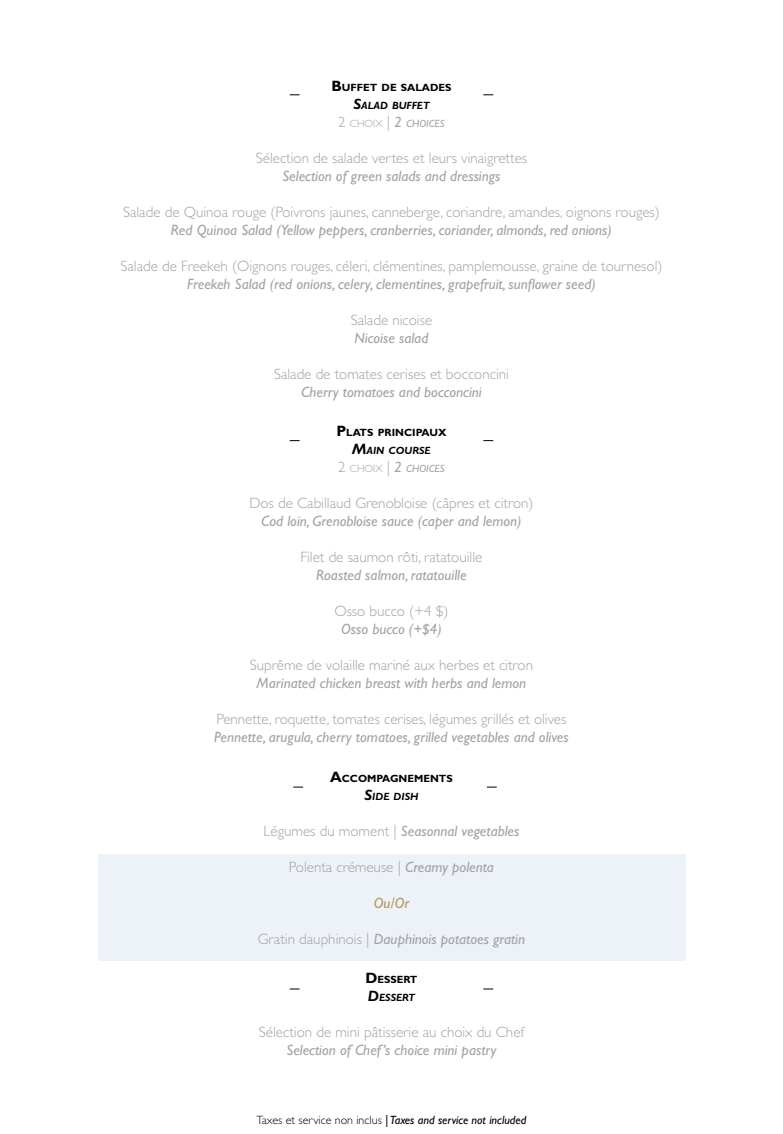
<style>
.page{position:relative;width:783px;height:1134px;background:#fff}
.page>*{position:absolute;margin:0;border:0;box-sizing:border-box;transform-origin:0 0}
.t1{font:300 15px "Gill Sans Std";color:#a3a3a3}
.t2{font:italic 15px "Gill Sans Std";color:#a3a3a3}
.t3{font:italic 15px "Gill Sans Std";color:#b4935e}
.t4{font:italic 12px "Gill Sans Std";color:#000}
.t5{font:700 10.5px/18px "Gill Sans Std";color:#000;text-align:center}
.s1{font-size:15px}
.s2{font-style:italic;font-size:15px}
.s3{font-style:italic}
.s4{font-weight:300;font-size:15px;color:#a3a3a3}
.s5{font-weight:300;color:#a3a3a3}
.s6{font-weight:400;font-style:italic;font-size:15px;color:#a3a3a3}
.s7{font-weight:400;font-style:italic;color:#a3a3a3}
.s8{font-weight:300;font-style:normal}
.s9{font-weight:400;font-style:italic}
</style>
<div class="page">
<div style="left:98px;top:854px;width:587px;height:107px;background:#edf2f9"></div>
<p class="t5" style="left:331px;top:78px;width:121px"><span class="s1">B</span>UFFET DE SALADES<br><span class="s2">S</span><span class="s3">ALAD BUFFET<br></span><span class="s4">2</span> <span class="s5">CHOIX</span> <span class="s4">|</span> <span class="s6">2</span> <span class="s7">CHOICES</span></p>
<p class="t1" style="left:256px;top:149px;width:273px">Sélection de salade vertes et leurs vinaigrettes</p>
<p class="t2" style="left:282px;top:167px;width:220px">Selection of green salads and dressings</p>
<p class="t1" style="left:123px;top:203px;width:538px">Salade de Quinoa rouge (Poivrons jaunes, canneberge, coriandre, amandes, oignons rouges)</p>
<p class="t2" style="left:171px;top:221px;width:443px">Red Quinoa Salad (Yellow peppers, cranberries, coriander, almonds, red onions)</p>
<p class="t1" style="left:121px;top:257px;width:543px">Salade de Freekeh (Oignons rouges, céleri, clémentines, pamplemousse, graine de tournesol)</p>
<p class="t2" style="left:187px;top:275px;width:410px">Freekeh Salad (red onions, celery, clementines, grapefruit, sunflower seed)</p>
<p class="t1" style="left:351px;top:311px;width:83px">Salade nicoise</p>
<p class="t2" style="left:355px;top:329px;width:75px">Nicoise salad</p>
<p class="t1" style="left:274px;top:365px;width:237px">Salade de tomates cerises et bocconcini</p>
<p class="t2" style="left:301px;top:383px;width:182px">Cherry tomatoes and bocconcini</p>
<p class="t5" style="left:336px;top:424px;width:112px"><span class="s1">P</span>LATS PRINCIPAUX<br><span class="s2">M</span><span class="s3">AIN COURSE<br></span><span class="s4">2</span> <span class="s5">CHOIX</span> <span class="s4">|</span> <span class="s6">2</span> <span class="s7">CHOICES</span></p>
<p class="t1" style="left:249px;top:495px;width:286px">Dos de Cabillaud Grenobloise (câpres et citron)</p>
<p class="t2" style="left:261px;top:512px;width:262px">Cod loin, Grenobloise sauce (caper and lemon)</p>
<p class="t1" style="left:301px;top:549px;width:183px">Filet de saumon rôti, ratatouille</p>
<p class="t2" style="left:316px;top:566px;width:152px">Roasted salmon, ratatouille</p>
<p class="t1" style="left:334px;top:603px;width:116px">Osso bucco (+4 $)</p>
<p class="t2" style="left:341px;top:620px;width:102px">Osso bucco (+$4)</p>
<p class="t1" style="left:250px;top:657px;width:285px">Suprême de volaille mariné aux herbes et citron</p>
<p class="t2" style="left:257px;top:674px;width:271px">Marinated chicken breast with herbs and lemon</p>
<p class="t1" style="left:216px;top:711px;width:352px">Pennette, roquette, tomates cerises, légumes grillés et olives</p>
<p class="t2" style="left:214px;top:728px;width:356px">Pennette, arugula, cherry tomatoes, grilled vegetables and olives</p>
<p class="t5" style="left:330px;top:769px;width:123px"><span class="s1">A</span>CCOMPAGNEMENTS<br><span class="s2">S</span><span class="s3">IDE DISH</span></p>
<p class="t2" style="left:264px;top:822px;width:257px"><span class="s8">Légumes du moment |</span> Seasonnal vegetables</p>
<p class="t1" style="left:289px;top:858px;width:207px">Polenta crémeuse | <span class="s9">Creamy polenta</span></p>
<p class="t3" style="left:374px;top:894px;width:37px">Ou/Or</p>
<p class="t2" style="left:258px;top:930px;width:269px"><span class="s8">Gratin dauphinois |</span> Dauphinois potatoes gratin</p>
<p class="t5" style="left:365px;top:971px;width:54px;text-align:left"><span class="s1">D</span> ESSERT<br><span class="s2">D</span><span class="s3">ESSERT</span></p>
<p class="t1" style="left:259px;top:1024px;width:267px">Sélection de mini pâtisserie au choix du Chef</p>
<p class="t2" style="left:287px;top:1042px;width:211px">Selection of Chef’s choice mini pastry</p>
<p class="t4" style="left:257px;top:1113px;width:271px"><span class="s8">Taxes et service non inclus</span> | Taxes and service not included</p>
</div>
